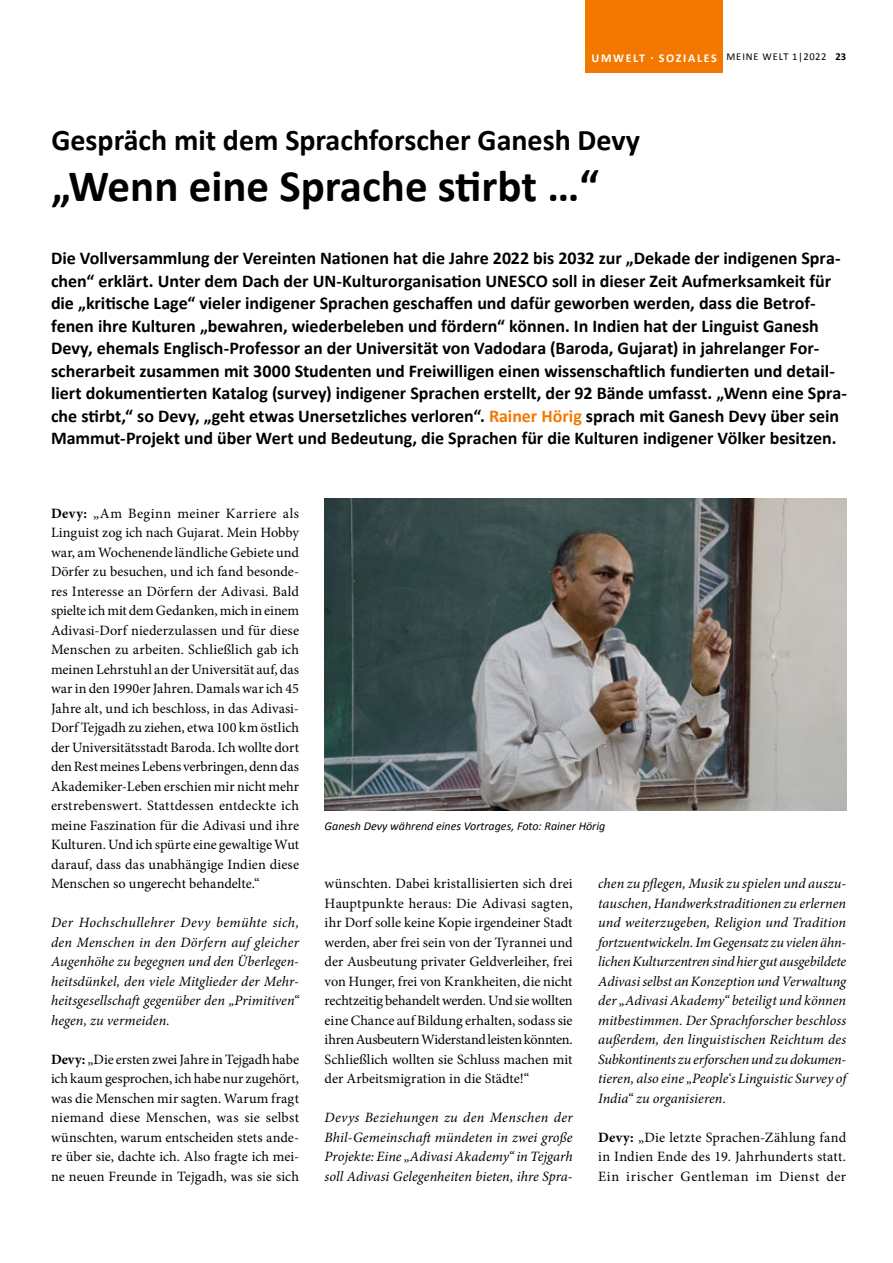
<style>
.page{position:relative;width:893px;height:1263px;background:#fff}
.page>*{position:absolute;margin:0;border:0;box-sizing:border-box;transform-origin:0 0}
.t1{font:700 45px "Calibri";color:#000}
.t2{font:700 30px "Calibri";color:#000}
.t3{font:700 18px/22.5px "Calibri";color:#000}
.t4{font:14.25px/19.5px "Minion Pro";letter-spacing:.005em;color:#000;text-align:justify}
.t5{font:italic 14.25px/19.5px "Minion Pro";color:#000;text-align:justify}
.t6{font:italic 12px "Calibri";color:#000}
.t7{font:700 12px "Calibri";letter-spacing:.14em;color:#fff}
.s1{font-weight:400;font-size:10.5px;color:#000}
.s2{font-size:10.5px;color:#000}
.s3{color:#f37800}
.s4{font-weight:700}
</style>
<div class="page">
<img style="left:325px;top:498px;width:521px;height:312px">
<div style="left:585px;top:0;width:137px;height:72px;background:#f37800"></div>
<p class="t7" style="left:591px;top:50px;width:256px">UMWELT · SOZIALES <span class="s1">MEINE WELT 1|2022</span> <span class="s2">23</span></p>
<h2 class="t2" style="left:51px;top:121px;width:590px">Gespräch mit dem Sprachforscher Ganesh Devy</h2>
<h1 class="t1" style="left:51px;top:157px;width:549px">„Wenn eine Sprache stirbt …“</h1>
<p class="t3" style="left:51px;top:247px;width:797px">Die Vollversammlung der Vereinten Nationen hat die Jahre 2022 bis 2032 zur „Dekade der indigenen Spra&shy;chen“ erklärt. Unter dem Dach der UN-Kulturorganisation UNESCO soll in dieser Zeit Aufmerksamkeit für die „kritische Lage“ vieler indigener Sprachen geschaffen und dafür geworben werden, dass die Betrof&shy;fenen ihre Kulturen „bewahren, wiederbeleben und fördern“ können. In Indien hat der Linguist Ganesh Devy, ehemals Englisch-Professor an der Universität von Vadodara (Baroda, Gujarat) in jahrelanger For&shy;scherarbeit zusammen mit 3000 Studenten und Freiwilligen einen wissenschaftlich fundierten und detail&shy;liert dokumentierten Katalog (survey) indigener Sprachen erstellt, der 92 Bände umfasst. „Wenn eine Spra&shy;che stirbt,“ so Devy, „geht etwas Unersetzliches verloren“. <span class="s3">Rainer Hörig</span> sprach mit Ganesh Devy über sein Mammut-Projekt und über Wert und Bedeutung, die Sprachen für die Kulturen indigener Völker besitzen.</p>
<p class="t4" style="left:51px;top:503px;width:250px"><span class="s4">Devy:</span> „Am Beginn meiner Karriere als Linguist zog ich nach Gujarat. Mein Hobby war, am Wochenende ländliche Gebiete und Dörfer zu besuchen, und ich fand besonde&shy;res Interesse an Dörfern der Adivasi. Bald spielte ich mit dem Gedanken, mich in einem Adivasi-Dorf niederzulassen und für diese Menschen zu arbeiten. Schließlich gab ich meinen Lehrstuhl an der Universität auf, das war in den 1990er Jahren. Damals war ich 45<br>Jahre alt, und ich beschloss, in das Adivasi-Dorf Tejgadh zu ziehen, etwa 100 km östlich der Universitätsstadt Baroda. Ich wollte dort den Rest meines Lebens verbringen, denn das Akademiker-Leben erschien mir nicht mehr erstrebenswert. Stattdessen entdeckte ich meine Faszination für die Adivasi und ihre Kulturen. Und ich spürte eine gewaltige Wut darauf, dass das unabhängige Indien diese Menschen so ungerecht behandelte.“</p>
<p class="t5" style="left:51px;top:913px;width:250px">Der Hochschullehrer Devy bemühte sich, den Menschen in den Dörfern auf gleicher Augenhöhe zu begegnen und den Überlegen&shy;heitsdünkel, den viele Mitglieder der Mehr&shy;heitsgesellschaft gegenüber den „Primitiven“ hegen, zu vermeiden.</p>
<p class="t4" style="left:51px;top:1049px;width:250px"><span class="s4">Devy:</span> „Die ersten zwei Jahre in Tejgadh habe ich kaum gesprochen, ich habe nur zugehört, was die Menschen mir sagten. Warum fragt niemand diese Menschen, was sie selbst wünschten, warum entscheiden stets ande&shy;re über sie, dachte ich. Also fragte ich mei&shy;ne neuen Freunde in Tejgadh, was sie sich</p>
<p class="t6" style="left:325px;top:817px;width:282px">Ganesh Devy während eines Vortrages, Foto: Rainer Hörig</p>
<p class="t4" style="left:325px;top:874px;width:250px">wünschten. Dabei kristallisierten sich drei Hauptpunkte heraus: Die Adivasi sagten, ihr Dorf solle keine Kopie irgendeiner Stadt werden, aber frei sein von der Tyrannei und der Ausbeutung privater Geldverleiher, frei von Hunger, frei von Krankheiten, die nicht rechtzeitig behandelt werden. Und sie wollten eine Chance auf Bildung erhalten, sodass sie ihren Ausbeutern Widerstand leisten könnten.<br>Schließlich wollten sie Schluss machen mit der Arbeitsmigration in die Städte!“</p>
<p class="t5" style="left:325px;top:1108px;width:250px">Devys Beziehungen zu den Menschen der Bhil-Gemeinschaft mündeten in zwei große Projekte: Eine „Adivasi Akademy“ in Tejgarh soll Adivasi Gelegenheiten bieten, ihre Spra-</p>
<p class="t5" style="left:598px;top:874px;width:250px">chen zu pflegen, Musik zu spielen und auszu&shy;tauschen, Handwerkstraditionen zu erlernen und weiterzugeben, Religion und Tradition fortzuentwickeln. Im Gegensatz zu vielen ähn&shy;lichen Kulturzentren sind hier gut ausgebildete Adivasi selbst an Konzeption und Verwaltung der „Adivasi Akademy“ beteiligt und können mitbestimmen. Der Sprachforscher beschloss außerdem, den linguistischen Reichtum des Subkontinents zu erforschen und zu dokumen&shy;tieren, also eine „People‘s Linguistic Survey of India“ zu organisieren.</p>
<p class="t4" style="left:598px;top:1127px;width:250px"><span class="s4">Devy:</span> „Die letzte Sprachen-Zählung fand in Indien Ende des 19. Jahrhunderts statt.<br>Ein irischer Gentleman im Dienst der</p>
</div>
